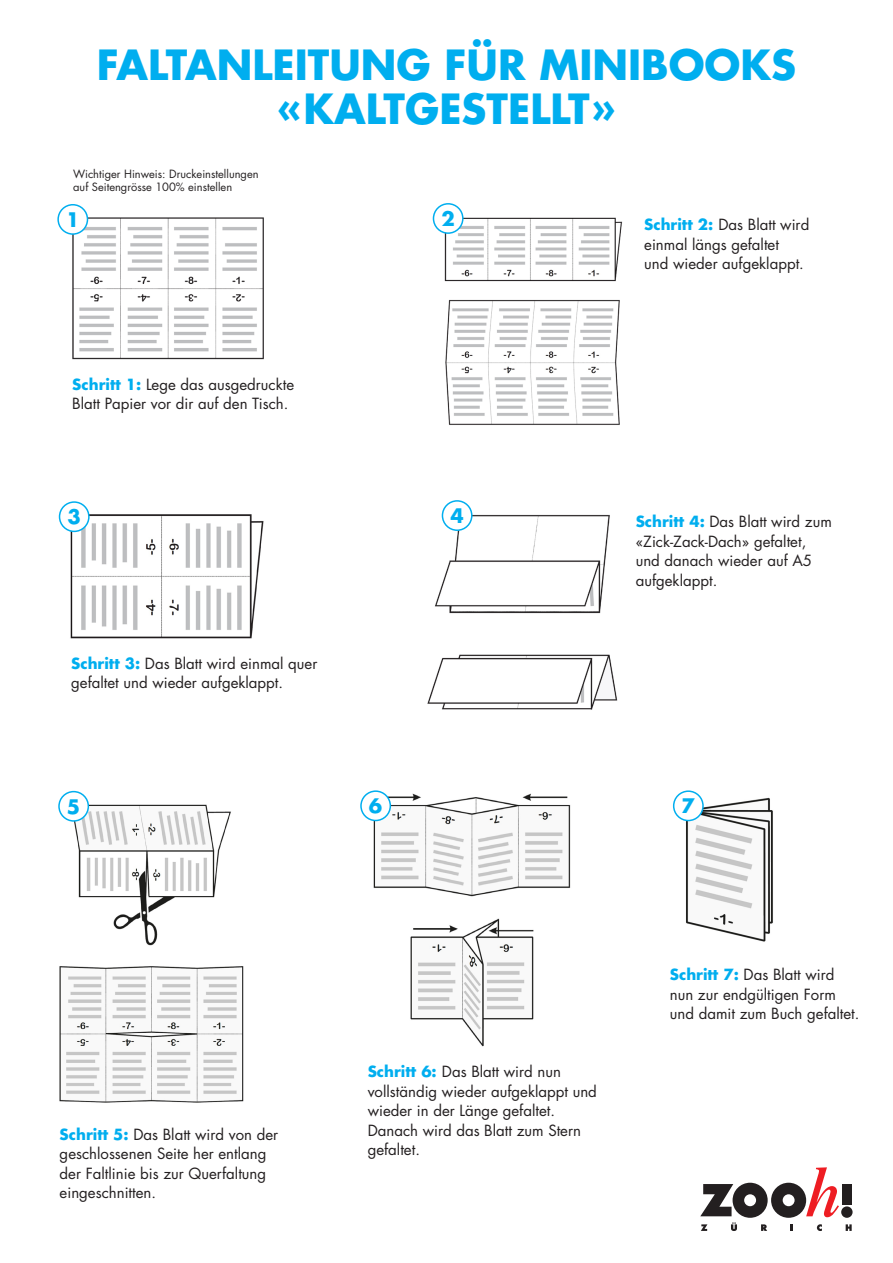
<style>
.page{position:relative;width:893px;height:1263px;background:#fff}
.page>*{position:absolute;margin:0;border:0;box-sizing:border-box;transform-origin:0 0}
.t1{font:700 40.5px "Futura Std";color:#00aeef}
.zahlen{font:700 19.5px "Futura Std";color:#00aeef}
.Absatzformat_1{font:15px/19.5px "Futura Std";color:#231f20}
.t2{font:11.1px "Futura Std";color:#231f20}
.s1{font-weight:700;color:#00aeef}
</style>
<div class="page">
<img style="left:72px;top:217px;width:192px;height:142px">
<img style="left:441px;top:217px;width:182px;height:208px">
<img style="left:69px;top:514px;width:195px;height:125px">
<img style="left:427px;top:509px;width:191px;height:201px">
<img style="left:58px;top:804px;width:186px;height:299px">
<img style="left:368px;top:790px;width:203px;height:257px">
<img style="left:678px;top:790px;width:95px;height:152px">
<div style="left:58px;top:205px;width:29px;height:29px;background:#fff;border-radius:50%"></div>
<div style="left:57px;top:204px;width:31px;height:31px;border:2px solid #00aeef;border-radius:50%"></div>
<div style="left:433px;top:204px;width:30px;height:29px;background:#fff;border-radius:50%"></div>
<div style="left:433px;top:203px;width:31px;height:31px;border:2px solid #00aeef;border-radius:50%"></div>
<div style="left:60px;top:502px;width:29px;height:29px;background:#fff;border-radius:50%"></div>
<div style="left:59px;top:501px;width:31px;height:31px;border:2px solid #00aeef;border-radius:50%"></div>
<div style="left:442px;top:501px;width:30px;height:29px;background:#fff;border-radius:50%"></div>
<div style="left:442px;top:500px;width:31px;height:31px;border:2px solid #00aeef;border-radius:50%"></div>
<div style="left:59px;top:792px;width:29px;height:29px;background:#fff;border-radius:50%"></div>
<div style="left:58px;top:791px;width:31px;height:31px;border:2px solid #00aeef;border-radius:50%"></div>
<div style="left:361px;top:791px;width:29px;height:29px;background:#fff;border-radius:50%"></div>
<div style="left:360px;top:790px;width:31px;height:31px;border:2px solid #00aeef;border-radius:50%"></div>
<div style="left:674px;top:791px;width:29px;height:29px;background:#fff;border-radius:50%"></div>
<div style="left:673px;top:790px;width:31px;height:31px;border:2px solid #00aeef;border-radius:50%"></div>
<div style="left:842px;top:1184px;width:10px;height:21px;background:#231f20"></div>
<div style="left:841px;top:1206px;width:12px;height:12px;background:#231f20;border-radius:50%"></div>
<svg style="left:700px;top:1167px;width:139px;height:64px"></svg>
<svg style="left:846px;top:1224px;width:6px;height:7px"></svg>
<p class="t1" style="left:97px;top:38px;width:701px">FALTANLEITUNG FÜR MINIBOOKS</p>
<p class="t1" style="left:277px;top:82px;width:340px">«KALTGESTELLT»</p>
<p class="t2" style="left:73px;top:167px;width:187px">Wichtiger Hinweis: Druckeinstellungen</p>
<p class="t2" style="left:73px;top:180px;width:160px">auf Seitengrösse 100% einstellen</p>
<p class="zahlen" style="left:66px;top:207px;width:15px">1</p>
<p class="zahlen" style="left:441px;top:206px;width:15px">2</p>
<p class="Absatzformat_1" style="left:72px;top:375px;width:223px"><span class="s1">Schritt 1:</span> Lege das ausgedruckte<br>Blatt Papier vor dir auf den Tisch.</p>
<p class="zahlen" style="left:68px;top:504px;width:15px">3</p>
<p class="zahlen" style="left:450px;top:503px;width:15px">4</p>
<p class="Absatzformat_1" style="left:71px;top:654px;width:248px"><span class="s1">Schritt 3:</span> Das Blatt wird einmal quer</p>
<p class="Absatzformat_1" style="left:71px;top:673px;width:213px">gefaltet und wieder aufgeklappt.</p>
<p class="Absatzformat_1" style="left:644px;top:215px;width:167px"><span class="s1">Schritt 2:</span> Das Blatt wird einmal längs gefaltet</p>
<p class="Absatzformat_1" style="left:644px;top:254px;width:161px">und wieder aufgeklappt.</p>
<p class="Absatzformat_1" style="left:636px;top:512px;width:198px"><span class="s1">Schritt 4:</span> Das Blatt wird zum «Zick-Zack-Dach» gefaltet,</p>
<p class="Absatzformat_1" style="left:636px;top:551px;width:178px">und danach wieder auf A5</p>
<p class="Absatzformat_1" style="left:636px;top:571px;width:83px">aufgeklappt.</p>
<p class="zahlen" style="left:67px;top:793px;width:15px">5</p>
<p class="zahlen" style="left:369px;top:793px;width:15px">6</p>
<p class="zahlen" style="left:682px;top:793px;width:15px">7</p>
<p class="Absatzformat_1" style="left:60px;top:1125px;width:220px"><span class="s1">Schritt 5:</span> Das Blatt wird von der</p>
<p class="Absatzformat_1" style="left:60px;top:1144px;width:208px">geschlossenen Seite her entlang</p>
<p class="Absatzformat_1" style="left:60px;top:1164px;width:208px">der Faltlinie bis zur Querfaltung</p>
<p class="Absatzformat_1" style="left:60px;top:1183px;width:98px">eingeschnitten.</p>
<p class="Absatzformat_1" style="left:368px;top:1062px;width:195px"><span class="s1">Schritt 6:</span> Das Blatt wird nun</p>
<p class="Absatzformat_1" style="left:368px;top:1081px;width:231px">vollständig wieder aufgeklappt und wieder in der Länge gefaltet.</p>
<p class="Absatzformat_1" style="left:368px;top:1120px;width:215px">Danach wird das Blatt zum Stern gefaltet.</p>
<p class="Absatzformat_1" style="left:670px;top:965px;width:191px"><span class="s1">Schritt 7:</span> Das Blatt wird nun zur endgültigen Form und damit zum Buch gefaltet.</p>
</div>
